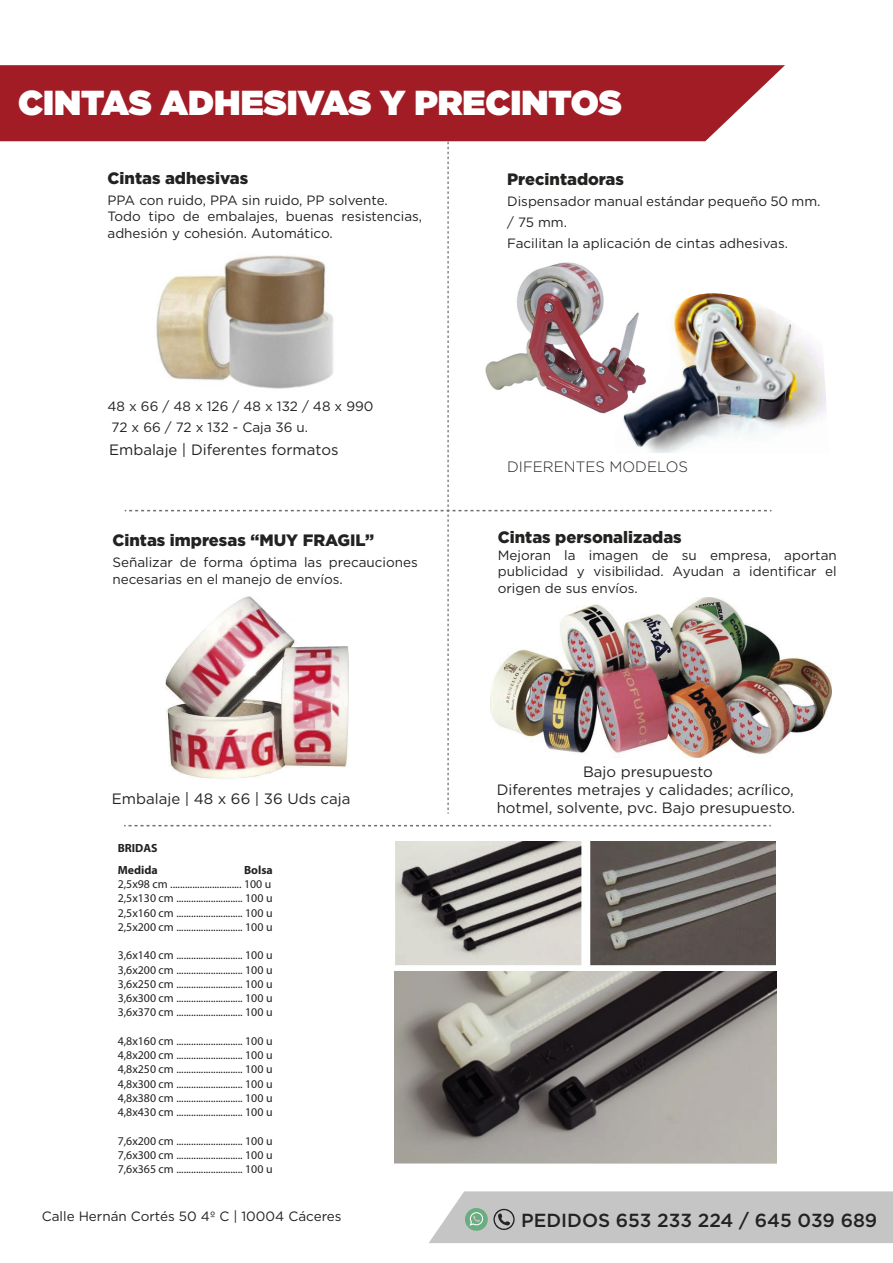
<style>
.page{position:relative;width:893px;height:1263px;background:#fff}
.page>*{position:absolute;margin:0;border:0;box-sizing:border-box;transform-origin:0 0}
.t1{font:900 34.65px "Gotham";color:#fff}
.t2{font:500 18.9px "Gotham";color:#222221}
.t3{font:900 16.5px "Gotham";color:#222221}
.t4{font:15px/17.9px "Gotham";color:#222221;text-align:center}
.t5{font:300 15px "Gotham";color:#222221}
.t6{font:13.5px/16.5px "Gotham";color:#222221}
.t7{font:11.85px/14.2px "Myriad Pro";color:#222221;text-align:justify}
.t8{font:700 11.85px/22.4px "Myriad Pro";color:#222221}
</style>
<div class="page">
<svg style="left:429px;top:1191px;width:464px;height:52px;background:#c5c6c5"></svg>
<img style="left:395px;top:842px;width:381px;height:124px">
<img style="left:395px;top:971px;width:381px;height:192px">
<img style="left:771px;top:639px;width:60px;height:112px">
<svg style="left:125px;top:141px;width:646px;height:673px"></svg>
<svg style="left:124px;top:825px;width:647px;height:1px"></svg>
<svg style="left:0;top:65px;width:785px;height:76px;background:#a72932"></svg>
<img style="left:142px;top:214px;width:210px;height:210px">
<img style="left:474px;top:256px;width:182px;height:168px">
<img style="left:614px;top:293px;width:213px;height:160px">
<h1 class="t1" style="left:18px;top:78px;width:605px">CINTAS ADHESIVAS Y PRECINTOS</h1>
<h3 class="t3" style="left:108px;top:167px;width:142px">Cintas adhesivas</h3>
<p class="t6" style="left:108px;top:192px;width:316px">PPA con ruido, PPA sin ruido, PP solvente.<br>Todo tipo de embalajes, buenas resistencias, adhesión y cohesión. Automático.</p>
<p class="t6" style="left:108px;top:396px;width:267px;line-height:21px">48 x 66 / 48 x 126 / 48 x 132 / 48 x 990<br>72 x 66 / 72 x 132 - Caja 36 u.</p>
<p class="t4" style="left:109px;top:440px;width:231px">Embalaje | Diferentes formatos</p>
<h3 class="t3" style="left:112px;top:529px;width:263px">Cintas impresas “MUY FRAGIL”</h3>
<p class="t6" style="left:112px;top:554px;width:307px">Señalizar de forma óptima las precauciones necesarias en el manejo de envíos.</p>
<p class="t4" style="left:112px;top:789px;width:240px">Embalaje | 48 x 66 | 36 Uds caja</p>
<p class="t8" style="left:118px;top:836px;width:42px">BRIDAS<br>Medida</p>
<p class="t8" style="left:244px;top:858px;width:30px">Bolsa</p>
<p class="t7" style="left:118px;top:877px;width:156px">2,5x98 cm ............................. 100 u 2,5x130 cm ........................... 100 u 2,5x160 cm ........................... 100 u 2,5x200 cm ........................... 100 u</p>
<p class="t7" style="left:118px;top:948px;width:156px">3,6x140 cm ........................... 100 u 3,6x200 cm ........................... 100 u 3,6x250 cm ........................... 100 u 3,6x300 cm ........................... 100 u 3,6x370 cm ........................... 100 u</p>
<p class="t7" style="left:118px;top:1033px;width:156px">4,8x160 cm ........................... 100 u 4,8x200 cm ........................... 100 u 4,8x250 cm ........................... 100 u 4,8x300 cm ........................... 100 u 4,8x380 cm ........................... 100 u 4,8x430 cm ........................... 100 u</p>
<p class="t7" style="left:118px;top:1133px;width:156px">7,6x200 cm ........................... 100 u 7,6x300 cm ........................... 100 u 7,6x365 cm ........................... 100 u</p>
<p class="t6" style="left:42px;top:1207px;width:301px">Calle Hernán Cortés 50 4º C | 10004 Cáceres</p>
<h3 class="t3" style="left:507px;top:168px;width:118px">Precintadoras</h3>
<p class="t6" style="left:507px;top:191px;width:315px;line-height:21px">Dispensador manual estándar pequeño 50 mm. / 75 mm.<br>Facilitan la aplicación de cintas adhesivas.</p>
<p class="t5" style="left:507px;top:457px;width:182px">DIFERENTES MODELOS</p>
<h3 class="t3" style="left:498px;top:526px;width:186px">Cintas personalizadas</h3>
<p class="t6" style="left:498px;top:546px;width:341px;text-align:justify">Mejoran la imagen de su empresa, aportan publicidad y visibilidad. Ayudan a identificar el origen de sus envíos.</p>
<p class="t4" style="left:497px;top:762px;width:300px">Bajo presupuesto<br>Diferentes metrajes y calidades; acrílico, hotmel, solvente, pvc. Bajo presupuesto.</p>
<h2 class="t2" style="left:521px;top:1208px;width:358px">PEDIDOS 653 233 224 / 645 039 689</h2>
</div>
